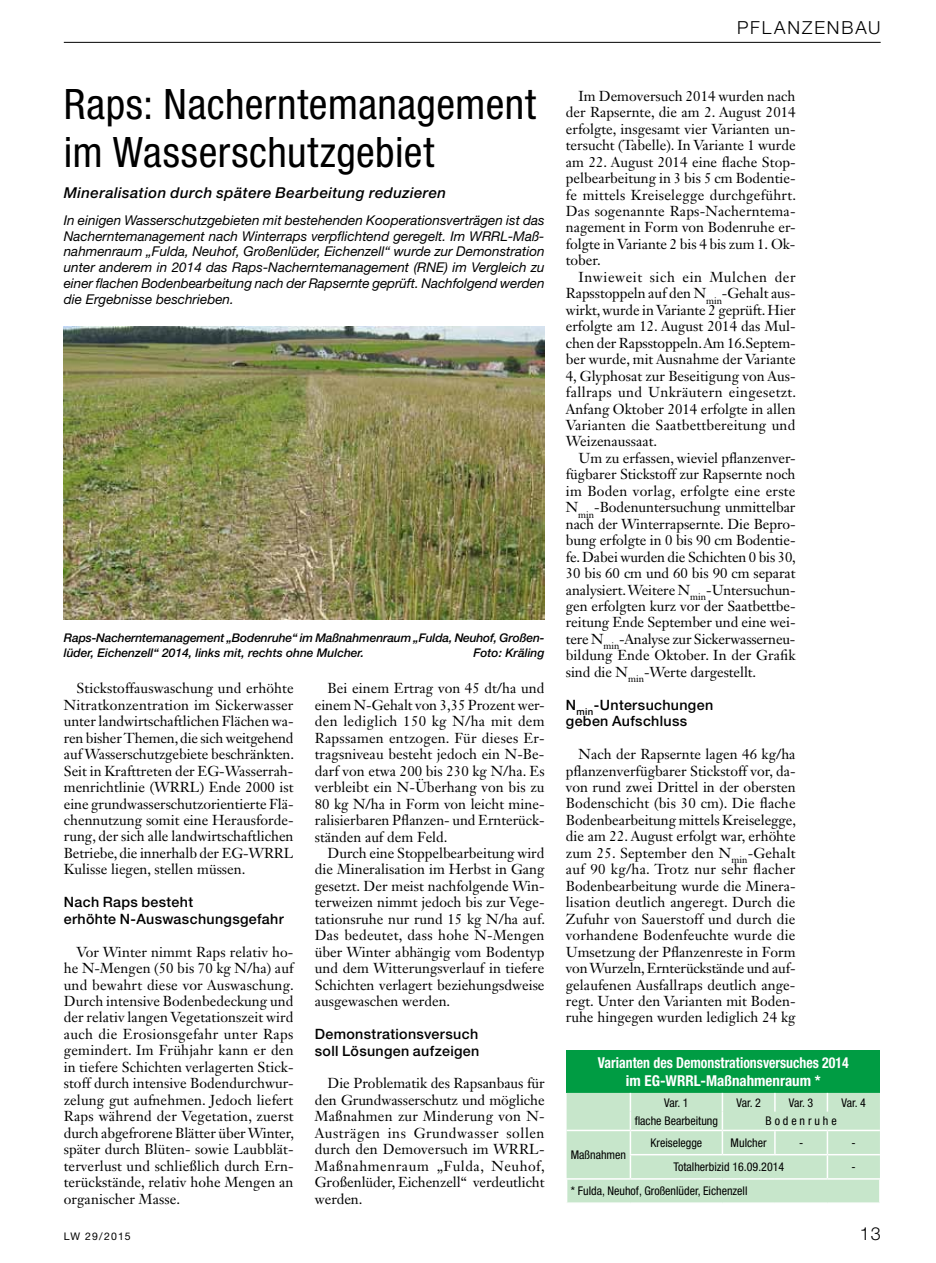
<style>
.page{position:relative;width:936px;height:1263px;background:#fff}
.page>*{position:absolute;margin:0;border:0;box-sizing:border-box;transform-origin:0 0}
.t1{font:condensed 42px/47.2px "Helvetica Neue LT Std";letter-spacing:.01em;color:#000}
.t2{font:300 18px "Helvetica Neue LT Std";letter-spacing:.105em;color:#000}
.t3{font:700 condensed 15px/18px "Helvetica Neue LT Std";color:#fff;text-align:center;scale:.92 1}
.t4{font:italic 500 15px "Helvetica Neue LT Std";letter-spacing:.03em;color:#000}
.t5{font:14.25px/16.5px "Janson Text LT Std";color:#000;text-align:justify}
.t6{font:500 14.25px/16.5px "Helvetica Neue LT Std";letter-spacing:.025em;color:#000}
.t7{font:italic 13.5px/15.8px "Helvetica Neue LT Std";color:#000;text-align:justify}
.t8{font:condensed 12px "Helvetica Neue LT Std";color:#000}
.t9{font:italic 500 12px/15px "Helvetica Neue LT Std";letter-spacing:-.01em;color:#000}
.t10{font:10.5px "Helvetica Neue LT Std";letter-spacing:.105em;color:#000}
</style>
<div class="page">
<hr style="left:64px;top:42px;width:816px;height:1px;background:#000">
<div style="left:566px;top:1050px;width:313px;height:43px;background:#009c43"></div>
<svg style="left:566px;top:1093px;width:314px;height:110px;background:#cae7cd"></svg>
<hr style="left:566px;top:1130px;width:64px;height:1px;background:#fff">
<img style="left:64px;top:327px;width:480px;height:293px">
<p class="t2" style="left:737px;top:17px;width:145px">PFLANZENBAU</p>
<h1 class="t1" style="left:64px;top:81px;width:473px">Raps: Nacherntemanagement im Wasserschutzgebiet</h1>
<p class="t4" style="left:64px;top:183px;width:384px">Mineralisation durch spätere Bearbeitung reduzieren</p>
<p class="t7" style="left:64px;top:212px;width:482px">In einigen Wasserschutzgebieten mit bestehenden Kooperationsverträgen ist das Nacherntemanagement nach Winterraps verpflichtend geregelt. Im WRRL-Maß&shy;nahmenraum „Fulda, Neuhof, Großenlüder, Eichenzell“ wurde zur Demonstration unter anderem in 2014 das Raps-Nacherntemanagement (RNE) im Vergleich zu einer flachen Bodenbearbeitung nach der Rapsernte geprüft. Nachfolgend werden die Ergebnisse beschrieben.</p>
<p class="t9" style="left:64px;top:630px;width:482px">Raps-Nacherntemanagement „Bodenruhe“ im Maßnahmenraum „Fulda, Neuhof, Großen&shy;lüder, Eichenzell“ 2014, links mit, rechts ohne Mulcher.</p>
<p class="t9" style="left:473px;top:645px;width:73px">Foto: Kräling</p>
<p class="t5" style="left:64px;top:680px;width:232px;text-indent:13px">Stickstoffauswaschung und erhöhte Nitratkonzentration im Sickerwasser unter landwirtschaftlichen Flächen wa&shy;ren bisher Themen, die sich weitgehend auf Wasserschutzgebiete beschränkten.<br>Seit in Krafttreten der EG-Wasserrah&shy;menrichtlinie (WRRL) Ende 2000 ist eine grundwasserschutzorientierte Flä&shy;chennutzung somit eine Herausforde&shy;rung, der sich alle landwirtschaftlichen Betriebe, die innerhalb der EG-WRRL Kulisse liegen, stellen müssen.</p>
<p class="t6" style="left:64px;top:894px;width:221px">Nach Raps besteht<br>erhöhte N-Auswaschungsgefahr</p>
<p class="t5" style="left:64px;top:943px;width:232px;text-indent:13px">Vor Winter nimmt Raps relativ ho&shy;he N-Mengen (50 bis 70 kg N/ha) auf und bewahrt diese vor Auswaschung.<br>Durch intensive Bodenbedeckung und der relativ langen Vegetationszeit wird auch die Erosionsgefahr unter Raps gemindert. Im Frühjahr kann er den in tiefere Schichten verlagerten Stick&shy;stoff durch intensive Bodendurchwur&shy;zelung gut aufnehmen. Jedoch liefert Raps während der Vegetation, zuerst durch abgefrorene Blätter über Winter, später durch Blüten- sowie Laubblät&shy;terverlust und schließlich durch Ern&shy;terückstände, relativ hohe Mengen an organischer Masse.</p>
<p class="t5" style="left:315px;top:680px;width:231px;text-indent:13px">Bei einem Ertrag von 45 dt/ha und einem N-Gehalt von 3,35 Prozent wer&shy;den lediglich 150 kg N/ha mit dem Rapssamen entzogen. Für dieses Er&shy;tragsniveau besteht jedoch ein N-Be&shy;darf von etwa 200 bis 230 kg N/ha. Es verbleibt ein N-Überhang von bis zu 80 kg N/ha in Form von leicht mine&shy;ralisierbaren Pflanzen- und Ernterück&shy;ständen auf dem Feld.</p>
<p class="t5" style="left:315px;top:845px;width:232px;text-indent:13px">Durch eine Stoppelbearbeitung wird die Mineralisation im Herbst in Gang gesetzt. Der meist nachfolgende Win&shy;terweizen nimmt jedoch bis zur Vege&shy;tationsruhe nur rund 15 kg N/ha auf.<br>Das bedeutet, dass hohe N-Mengen über Winter abhängig vom Bodentyp und dem Witterungsverlauf in tiefere Schichten verlagert beziehungsdweise ausgewaschen werden.</p>
<p class="t6" style="left:315px;top:1025px;width:166px">Demonstrationsversuch soll Lösungen aufzeigen</p>
<p class="t5" style="left:315px;top:1075px;width:232px;text-indent:13px">Die Problematik des Rapsanbaus für den Grundwasserschutz und mögliche Maßnahmen zur Minderung von N-Austrägen ins Grundwasser sollen durch den Demoversuch im WRRL-Maßnahmenraum „Fulda, Neuhof, Großenlüder, Eichenzell“ verdeutlicht werden.</p>
<p class="t5" style="left:566px;top:87px;width:232px;text-indent:13px">Im Demoversuch 2014 wurden nach der Rapsernte, die am 2. August 2014 erfolgte, insgesamt vier Varianten un&shy;tersucht (Tabelle). In Variante 1 wurde am 22. August 2014 eine flache Stop&shy;pelbearbeitung in 3 bis 5 cm Bodentie&shy;fe mittels Kreiselegge durchgeführt.<br>Das sogenannte Raps-Nacherntema&shy;nagement in Form von Bodenruhe er&shy;folgte in Variante 2 bis 4 bis zum 1. Ok&shy;tober.</p>
<p class="t5" style="left:566px;top:269px;width:232px;text-indent:13px">Inwieweit sich ein Mulchen der Rapsstoppeln auf den N<sub>min</sub>-Gehalt aus&shy;wirkt, wurde in Variante 2 geprüft. Hier erfolgte am 12. August 2014 das Mul&shy;chen der Rapsstoppeln. Am 16.Septem&shy;ber wurde, mit Ausnahme der Variante 4, Glyphosat zur Beseitigung von Aus&shy;fallraps und Unkräutern eingesetzt.<br>Anfang Oktober 2014 erfolgte in allen Varianten die Saatbettbereitung und Weizenaussaat.</p>
<p class="t5" style="left:566px;top:450px;width:232px;text-indent:13px">Um zu erfassen, wieviel pflanzenver&shy;fügbarer Stickstoff zur Rapsernte noch im Boden vorlag, erfolgte eine erste N<sub>min</sub>-Bodenuntersuchung unmittelbar nach der Winterrapsernte. Die Bepro&shy;bung erfolgte in 0 bis 90 cm Bodentie&shy;fe. Dabei wurden die Schichten 0 bis 30, 30 bis 60 cm und 60 bis 90 cm separat analysiert. Weitere N<sub>min</sub>-Untersuchun&shy;gen erfolgten kurz vor der Saatbettbe&shy;reitung Ende September und eine wei&shy;tere N<sub>min</sub>-Analyse zur Sickerwasserneu&shy;bildung Ende Oktober. In der Grafik sind die N<sub>min</sub>-Werte dargestellt.</p>
<p class="t6" style="left:566px;top:696px;width:149px">N<sub>min</sub>-Untersuchungen geben Aufschluss</p>
<p class="t5" style="left:566px;top:746px;width:232px;text-indent:13px">Nach der Rapsernte lagen 46 kg/ha pflanzenverfügbarer Stickstoff vor, da&shy;von rund zwei Drittel in der obersten Bodenschicht (bis 30 cm). Die flache Bodenbearbeitung mittels Kreiselegge, die am 22. August erfolgt war, erhöhte zum 25. September den N<sub>min</sub>-Gehalt auf 90 kg/ha. Trotz nur sehr flacher Bodenbearbeitung wurde die Minera&shy;lisation deutlich angeregt. Durch die Zufuhr von Sauerstoff und durch die vorhandene Bodenfeuchte wurde die Umsetzung der Pflanzenreste in Form von Wurzeln, Ernterückstände und auf&shy;gelaufenen Ausfallraps deutlich ange&shy;regt. Unter den Varianten mit Boden&shy;ruhe hingegen wurden lediglich 24 kg</p>
<p class="t3" style="left:597px;top:1053px;width:274px">Varianten des Demonstrationsversuches 2014 im EG-WRRL-Maßnahmenraum *</p>
<p class="t8" style="left:664px;top:1095px;width:26px">Var. 1</p>
<p class="t8" style="left:736px;top:1095px;width:26px">Var. 2</p>
<p class="t8" style="left:788px;top:1095px;width:26px">Var. 3</p>
<p class="t8" style="left:841px;top:1095px;width:26px">Var. 4</p>
<p class="t8" style="left:634px;top:1114px;width:85px">flache Bearbeitung</p>
<p class="t8" style="left:765px;top:1114px;width:73px">B o d e n r u h e</p>
<p class="t8" style="left:571px;top:1148px;width:57px">Maßnahmen</p>
<p class="t8" style="left:650px;top:1136px;width:53px">Kreiselegge</p>
<p class="t8" style="left:730px;top:1136px;width:37px">Mulcher</p>
<p class="t8" style="left:799px;top:1136px;width:6px">-</p>
<p class="t8" style="left:851px;top:1136px;width:6px">-</p>
<p class="t8" style="left:673px;top:1160px;width:112px">Totalherbizid 16.09.2014</p>
<p class="t8" style="left:851px;top:1160px;width:6px">-</p>
<p class="t8" style="left:571px;top:1184px;width:178px">* Fulda, Neuhof, Großenlüder, Eichenzell</p>
<p class="t10" style="left:64px;top:1230px;width:68px">LW 29/2015</p>
<p class="t2" style="left:859px;top:1222px;width:22px">13</p>
</div>
